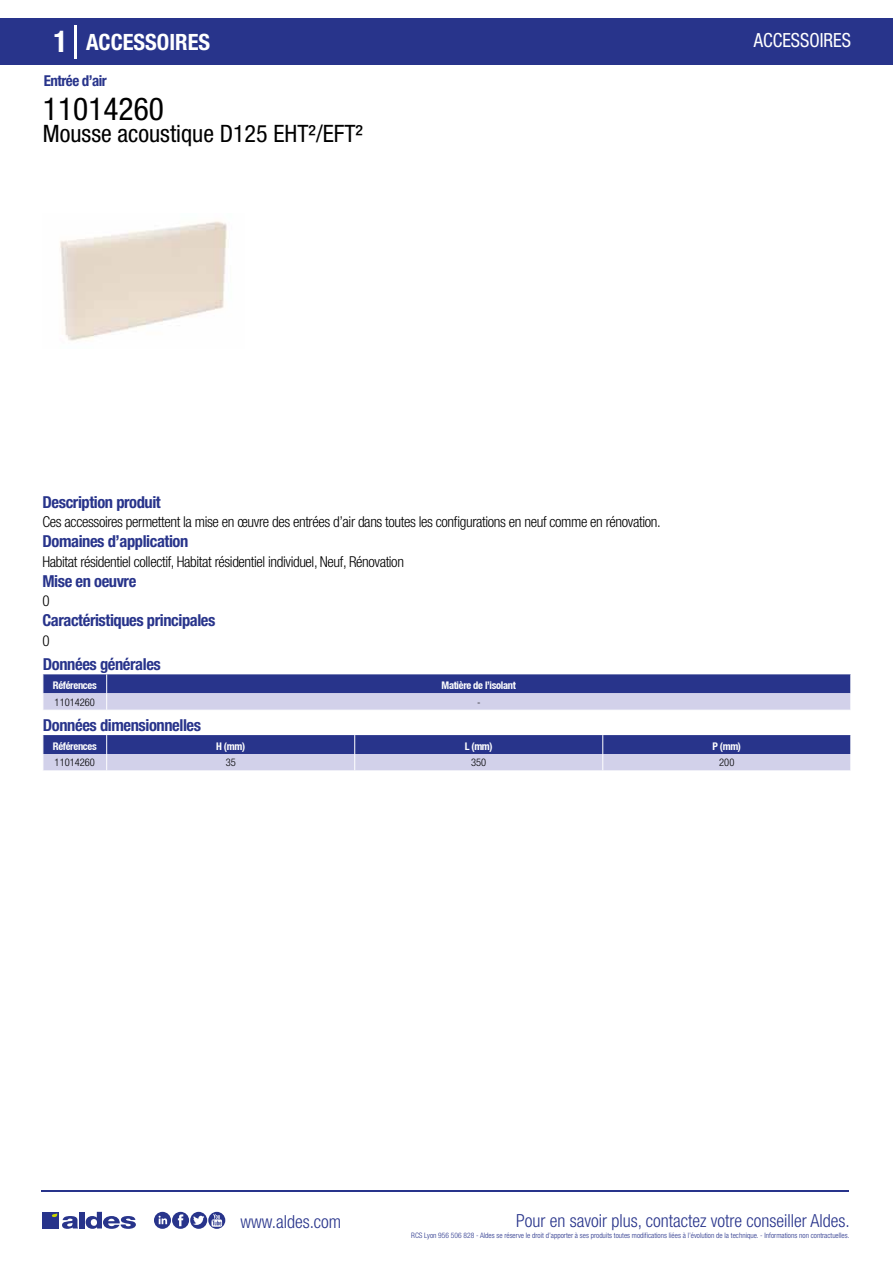
<style>
.page{position:relative;width:893px;height:1263px;background:#fff}
.page>*{position:absolute;margin:0;border:0;box-sizing:border-box;transform-origin:0 0}
.t1{font:condensed 31.5px "Helvetica Neue LT Std";color:#000}
.t2{font:condensed 24px "Helvetica Neue LT Std";color:#000}
.t3{font:700 condensed 22.5px "Helvetica Neue LT Std";color:#fff}
.t4{font:condensed 19.5px "Helvetica Neue LT Std";color:#fff;scale:.95 1}
.t5{font:300 condensed 18px "Helvetica Neue";color:#28348b}
.t6{font:700 condensed 16.5px "Helvetica Neue LT Std";letter-spacing:-.025em;color:#28348b}
.t7{font:300 condensed 15px "Helvetica Neue LT Std";letter-spacing:-.025em;color:#000}
.t8{font:700 condensed 15px "Helvetica Neue LT Std";letter-spacing:-.035em;color:#28348b}
.t9{font:700 condensed 10.5px "Helvetica Neue";letter-spacing:-.03em;color:#fff}
.t10{font:300 condensed 10.5px "Helvetica Neue";color:#000}
.t11{font:300 condensed 7.5px "Helvetica Neue";color:#28348b}
.s1{font-size:30px}
</style>
<div class="page">
<div style="left:0;top:18px;width:893px;height:46px;background:#28348b"></div>
<hr style="left:74px;top:25px;width:2px;height:33px;background:#fff">
<img style="left:60px;top:221px;width:167px;height:120px">
<svg style="left:43px;top:674px;width:808px;height:36px;background:#7b80b9"></svg>
<svg style="left:43px;top:735px;width:808px;height:36px;background:#7a80b8"></svg>
<hr style="left:41px;top:1190px;width:808px;height:1px;background:#28348b">
<svg style="left:154px;top:1212px;width:71px;height:17px"></svg>
<div style="left:42px;top:1212px;width:17px;height:16px;background:#28348b"></div>
<div style="left:79px;top:1212px;width:5px;height:16px;background:#28348b"></div>
<svg style="left:86px;top:1212px;width:50px;height:17px"></svg>
<svg style="left:52px;top:1213px;width:26px;height:16px"></svg>
<h3 class="t3" style="left:54px;top:28px;width:158px"><span class="s1">1</span> ACCESSOIRES</h3>
<h3 class="t4" style="left:754px;top:29px;width:104px">ACCESSOIRES</h3>
<p class="t8" style="left:44px;top:71px;width:65px">Entrée d’air</p>
<h1 class="t1" style="left:43px;top:91px;width:122px">11014260</h1>
<h2 class="t2" style="left:43px;top:120px;width:322px">Mousse acoustique D125 EHT²/EFT²</h2>
<p class="t6" style="left:43px;top:492px;width:120px">Description produit</p>
<p class="t6" style="left:43px;top:531px;width:147px">Domaines d’application</p>
<p class="t6" style="left:43px;top:571px;width:95px">Mise en oeuvre</p>
<p class="t7" style="left:43px;top:513px;width:620px">Ces accessoires permettent la mise en œuvre des entrées d’air dans toutes les configurations en neuf comme en rénovation.</p>
<p class="t7" style="left:43px;top:553px;width:363px">Habitat résidentiel collectif, Habitat résidentiel individuel, Neuf, Rénovation</p>
<p class="t7" style="left:43px;top:592px;width:9px">0</p>
<p class="t6" style="left:43px;top:610px;width:174px">Caractéristiques principales</p>
<p class="t7" style="left:43px;top:632px;width:9px">0</p>
<p class="t6" style="left:43px;top:654px;width:119px">Données générales</p>
<p class="t9" style="left:53px;top:679px;width:45px">Références</p>
<p class="t9" style="left:442px;top:679px;width:76px">Matière de l’isolant</p>
<p class="t10" style="left:55px;top:696px;width:42px">11014260</p>
<p class="t10" style="left:477px;top:696px;width:5px">-</p>
<p class="t6" style="left:43px;top:715px;width:160px">Données dimensionnelles</p>
<p class="t9" style="left:53px;top:739px;width:45px">Références</p>
<p class="t9" style="left:216px;top:739px;width:30px">H (mm)</p>
<p class="t9" style="left:465px;top:739px;width:29px">L (mm)</p>
<p class="t9" style="left:712px;top:739px;width:30px">P (mm)</p>
<p class="t10" style="left:55px;top:757px;width:42px">11014260</p>
<p class="t10" style="left:226px;top:757px;width:12px">35</p>
<p class="t10" style="left:471px;top:757px;width:17px">350</p>
<p class="t10" style="left:719px;top:757px;width:17px">200</p>
<p class="t5" style="left:240px;top:1211px;width:102px">www.aldes.com</p>
<p class="t5" style="left:516px;top:1211px;width:335px">Pour en savoir plus, contactez votre conseiller Aldes.</p>
<p class="t11" style="left:411px;top:1230px;width:440px">RCS Lyon 956 506 828 - Aldes se réserve le droit d’apporter à ses produits toutes modifications liées à l’évolution de la technique. - Informations non contractuelles.</p>
</div>
